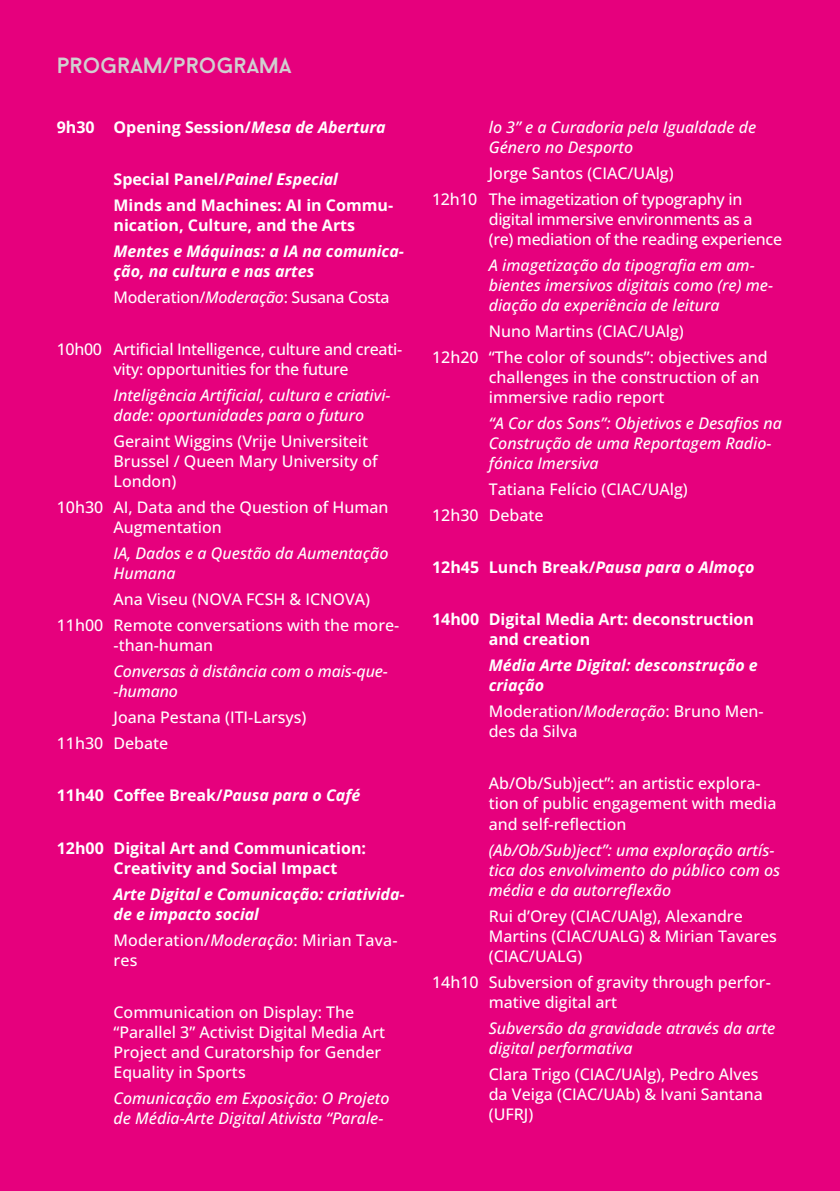
<style>
.page{position:relative;width:840px;height:1191px;background:#fff}
.page>*{position:absolute;margin:0;border:0;box-sizing:border-box;transform-origin:0 0}
.t1{font:22px "Baron Neue";color:#d0d0d0}
.t2{font:500 16px/20px "Open Sans";color:#fff}
.t3{font:italic 500 16px/20px "Open Sans";color:#fff}
.t4{font:700 16px/20px "Open Sans";color:#fff}
.t5{font:500 16px/20px "Open Sans";letter-spacing:-.02em;color:#fff}
.t6{font:italic 700 16px/20px "Open Sans";color:#fff}
.s1{font-style:italic}
</style>
<div class="page">
<div style="left:0;top:0;width:839px;height:1191px;background:#e6007d"></div>
<h1 class="t1" style="left:57px;top:52px;width:236px">PROGRAM/PROGRAMA</h1>
<p class="t4" style="left:57px;top:117px;width:330px">9h30 Opening Session/<span class="s1">Mesa de Abertura</span></p>
<p class="t4" style="left:113px;top:166px;width:281px;line-height:26px">Special Panel/<span class="s1">Painel Especial<br></span>Minds and Machines: AI in Commu-</p>
<p class="t4" style="left:113px;top:215px;width:243px">nication, Culture, and the Arts</p>
<p class="t6" style="left:113px;top:241px;width:292px">Mentes e Máquinas: a IA na comunica&shy;ção, na cultura e nas artes</p>
<p class="t5" style="left:113px;top:287px;width:277px">Moderation/<span class="s1">Moderação</span>: Susana Costa</p>
<p class="t5" style="left:57px;top:339px;width:347px;text-align:center">10h00 Artificial Intelligence, culture and creati&shy;vity: opportunities for the future</p>
<p class="t3" style="left:113px;top:385px;width:278px">Inteligência Artificial, cultura e criativi&shy;dade: oportunidades para o futuro</p>
<p class="t2" style="left:113px;top:431px;width:265px">Geraint Wiggins (Vrije Universiteit<br>Brussel / Queen Mary University of<br>London)</p>
<p class="t2" style="left:113px;top:497px;width:276px;text-indent:-57px">10h30 AI, Data and the Question of Human<br>Augmentation</p>
<p class="t3" style="left:113px;top:543px;width:276px">IA, Dados e a Questão da Aumentação<br>Humana</p>
<p class="t2" style="left:57px;top:586px;width:344px;line-height:26px;text-indent:57px">Ana Viseu (NOVA FCSH &amp; ICNOVA)<br>11h00 Remote conversations with the more-</p>
<p class="t2" style="left:113px;top:635px;width:101px">-than-human</p>
<p class="t3" style="left:113px;top:661px;width:276px">Conversas à distância com o mais-que--humano</p>
<p class="t2" style="left:57px;top:704px;width:251px;line-height:26px;text-indent:57px">Joana Pestana (ITI-Larsys)<br>11h30 Debate</p>
<p class="t4" style="left:57px;top:785px;width:305px">11h40 Coffee Break/<span class="s1">Pausa para o Café</span></p>
<p class="t4" style="left:113px;top:837px;width:254px;text-indent:-57px">12h00 Digital Art and Communication:<br>Creativity and Social Impact</p>
<p class="t6" style="left:113px;top:883px;width:292px">Arte Digital e Comunicação: criativida&shy;de e impacto social</p>
<p class="t2" style="left:113px;top:929px;width:285px">Moderation/<span class="s1">Moderação</span>: Mirian Tava&shy;res</p>
<p class="t2" style="left:113px;top:1001px;width:273px">Communication on Display: The “Parallel 3” Activist Digital Media Art<br>Project and Curatorship for Gender<br>Equality in Sports</p>
<p class="t3" style="left:113px;top:1087px;width:277px">Comunicação em Exposição: O Projeto de Média-Arte Digital Ativista “Parale-</p>
<p class="t3" style="left:488px;top:117px;width:269px">lo 3” e a Curadoria pela Igualdade de<br>Género no Desporto</p>
<p class="t5" style="left:432px;top:160px;width:312px;line-height:26px;text-indent:57px">Jorge Santos (CIAC/UAlg)<br>12h10 The imagetization of typography in</p>
<p class="t5" style="left:488px;top:209px;width:295px">digital immersive environments as a<br>(re) mediation of the reading experience</p>
<p class="t3" style="left:488px;top:255px;width:285px">A imagetização da tipografia em am&shy;bientes imersivos digitais como (re) me&shy;diação da experiência de leitura</p>
<p class="t2" style="left:432px;top:318px;width:337px;line-height:26px;text-indent:57px">Nuno Martins (CIAC/UAlg)<br>12h20 “The color of sounds”: objectives and</p>
<p class="t2" style="left:488px;top:367px;width:272px">challenges in the construction of an immersive radio report</p>
<p class="t3" style="left:488px;top:413px;width:294px">“A Cor dos Sons”: Objetivos e Desafios na<br>Construção de uma Reportagem Radio&shy;fónica Imersiva</p>
<p class="t2" style="left:432px;top:476px;width:257px;line-height:26px;text-indent:57px">Tatiana Felício (CIAC/UAlg)<br>12h30 Debate</p>
<p class="t4" style="left:432px;top:557px;width:324px">12h45 Lunch Break/<span class="s1">Pausa para o Almoço</span></p>
<p class="t4" style="left:488px;top:609px;width:266px;text-indent:-57px">14h00 Digital Media Art: deconstruction and creation</p>
<p class="t6" style="left:488px;top:655px;width:270px">Média Arte Digital: desconstrução e criação</p>
<p class="t2" style="left:488px;top:701px;width:276px">Moderation/<span class="s1">Moderação</span>: Bruno Men&shy;des da Silva</p>
<p class="t2" style="left:488px;top:773px;width:289px">Ab/Ob/Sub)ject”: an artistic explora&shy;tion of public engagement with media and self-reflection</p>
<p class="t3" style="left:488px;top:839px;width:293px">(Ab/Ob/Sub)ject”: uma exploração artís&shy;tica dos envolvimento do público com os média e da autorreflexão</p>
<p class="t2" style="left:488px;top:905px;width:289px">Rui d’Orey (CIAC/UAlg), Alexandre<br>Martins (CIAC/UALG) &amp; Mirian Tavares (CIAC/UALG)</p>
<p class="t2" style="left:488px;top:971px;width:283px;text-indent:-57px">14h10 Subversion of gravity through perfor&shy;mative digital art</p>
<p class="t3" style="left:488px;top:1017px;width:288px">Subversão da gravidade através da arte digital performativa</p>
<p class="t2" style="left:488px;top:1063px;width:275px">Clara Trigo (CIAC/UAlg), Pedro Alves da Veiga (CIAC/UAb) &amp; Ivani Santana (UFRJ)</p>
</div>
